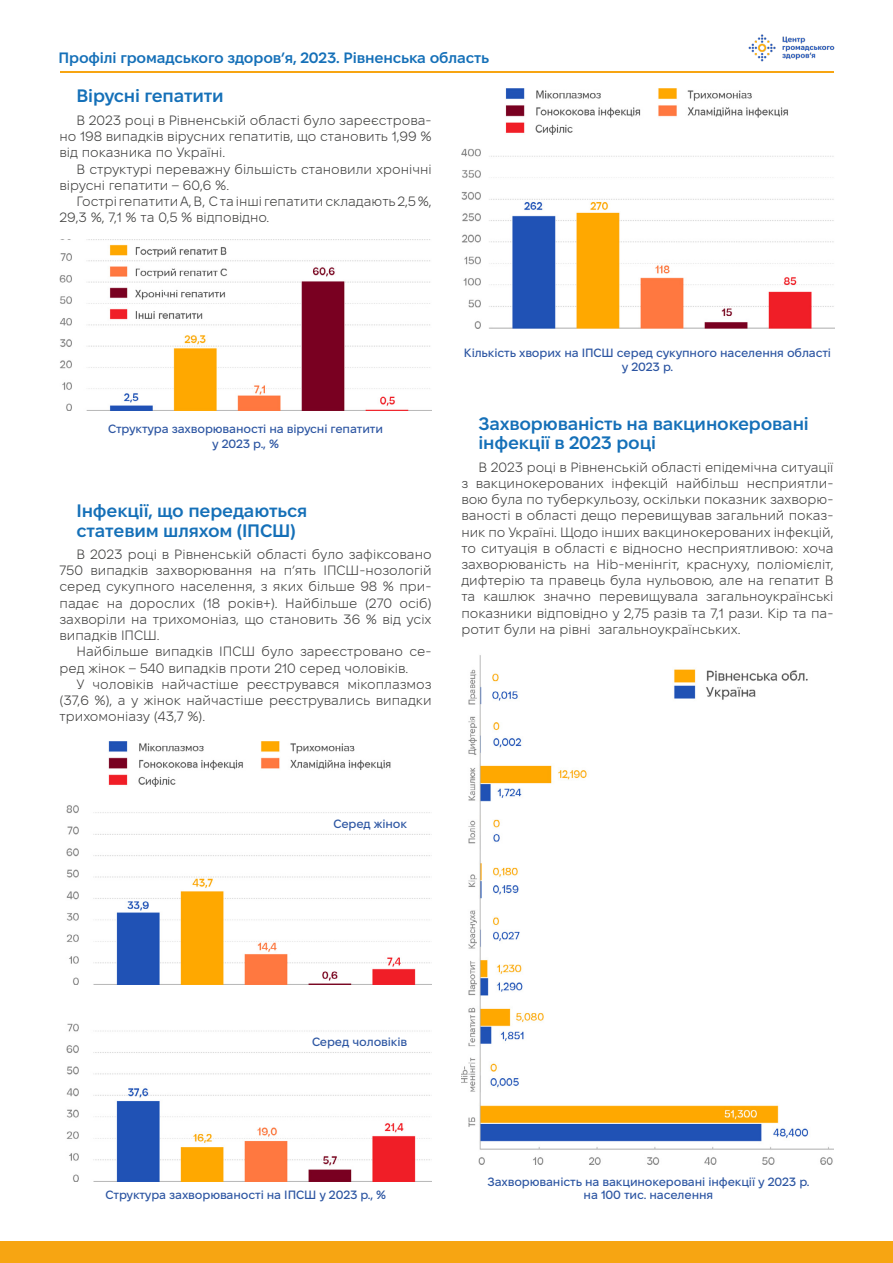
<style>
.page{position:relative;width:893px;height:1263px;background:#fff}
.page>*{position:absolute;margin:0;border:0;box-sizing:border-box;transform-origin:0 0}
.t1{font:600 18px/19.5px "Fixel Display";letter-spacing:-.01em;color:#1570b8}
.t2{font:600 15px "Fixel Display";letter-spacing:-.01em;color:#1570b8}
.t3{font:300 13.5px/16.2px "Fixel Display";color:#3c3c3b;text-align:justify}
.t4{font:500 12px/14.4px "Fixel Display";letter-spacing:-.01em;color:#2c55a2;text-align:center}
</style>
<div class="page">
<div style="left:0;top:1242px;width:893px;height:21px;background:#f7a512"></div>
<img style="left:748px;top:34px;width:87px;height:28px">
<hr style="left:60px;top:71px;width:773px;height:1px;background:#f7a512">
<img style="left:66px;top:805px;width:366px;height:179px">
<img style="left:461px;top:655px;width:373px;height:510px">
<img style="left:462px;top:148px;width:372px;height:180px">
<img style="left:59px;top:244px;width:373px;height:167px">
<img style="left:505px;top:88px;width:283px;height:46px">
<img style="left:108px;top:741px;width:283px;height:46px">
<img style="left:66px;top:1023px;width:366px;height:158px">
<p class="t2" style="left:58px;top:48px;width:432px">Профілі громадського здоров’я, 2023. Рівненська область</p>
<h1 class="t1" style="left:77px;top:87px;width:149px">Вірусні гепатити</h1>
<p class="t3" style="left:60px;top:113px;width:374px;text-indent:17px">В 2023 році в Рівненській області було зареєстрова&shy;но 198 випадків вірусних гепатитів, що становить 1,99 % від показника по Україні.</p>
<p class="t3" style="left:60px;top:161px;width:374px;text-indent:17px">В структурі переважну більшість становили хронічні вірусні гепатити – 60,6 %.</p>
<p class="t3" style="left:60px;top:194px;width:374px;text-indent:17px">Гострі гепатити А, В, С та інші гепатити складають 2,5 %,<br>29,3 %, 7,1 % та 0,5 % відповідно.</p>
<p class="t4" style="left:108px;top:422px;width:276px">Структура захворюваності на вірусні гепатити у 2023 р., %</p>
<h1 class="t1" style="left:77px;top:502px;width:232px">Інфекції, що передаються статевим шляхом (ІПСШ)</h1>
<p class="t3" style="left:60px;top:547px;width:374px;text-indent:17px">В 2023 році в Рівненській області було зафіксовано 750 випадків захворювання на п’ять ІПСШ-нозологій серед сукупного населення, з яких більше 98 % при&shy;падає на дорослих (18 років+). Найбільше (270 осіб) захворіли на трихомоніаз, що становить 36 % від усіх випадків ІПСШ.</p>
<p class="t3" style="left:60px;top:644px;width:374px;text-indent:17px">Найбільше випадків ІПСШ було зареєстровано се&shy;ред жінок – 540 випадків проти 210 серед чоловіків.</p>
<p class="t3" style="left:60px;top:677px;width:374px;text-indent:17px">У чоловіків найчастіше реєструвався мікоплазмоз (37,6 %), а у жінок найчастіше реєструвались випадки трихомоніазу (43,7 %).</p>
<p class="t4" style="left:464px;top:346px;width:369px">Кількість хворих на ІПСШ серед сукупного населення області у 2023 р.</p>
<h1 class="t1" style="left:478px;top:414px;width:332px">Захворюваність на вакцинокеровані інфекції в 2023 році</h1>
<p class="t3" style="left:461px;top:460px;width:374px;text-indent:17px">В 2023 році в Рівненській області епідемічна ситуації з вакцинокерованих інфекцій найбільш несприятли&shy;вою була по туберкульозу, оскільки показник захворю&shy;ваності в області дещо перевищував загальний показ&shy;ник по Україні. Щодо інших вакцинокерованих інфекцій, то ситуація в області є відносно несприятливою: хоча захворюваність на Hib-менінгіт, краснуху, поліомієліт, дифтерію та правець була нульовою, але на гепатит В та кашлюк значно перевищувала загальноукраїнські показники відповідно у 2,75 разів та 7,1 рази. Кір та па&shy;ротит були на рівні загальноукраїнських.</p>
<p class="t4" style="left:333px;top:817px;width:75px">Серед жінок</p>
<p class="t4" style="left:312px;top:1036px;width:97px">Серед чоловіків</p>
<p class="t4" style="left:487px;top:1175px;width:324px">Захворюваність на вакцинокеровані інфекції у 2023 р.</p>
<p class="t4" style="left:106px;top:1188px;width:282px">Структура захворюваності на ІПСШ у 2023 р., %</p>
<p class="t4" style="left:584px;top:1189px;width:131px">на 100 тис. населення</p>
</div>
